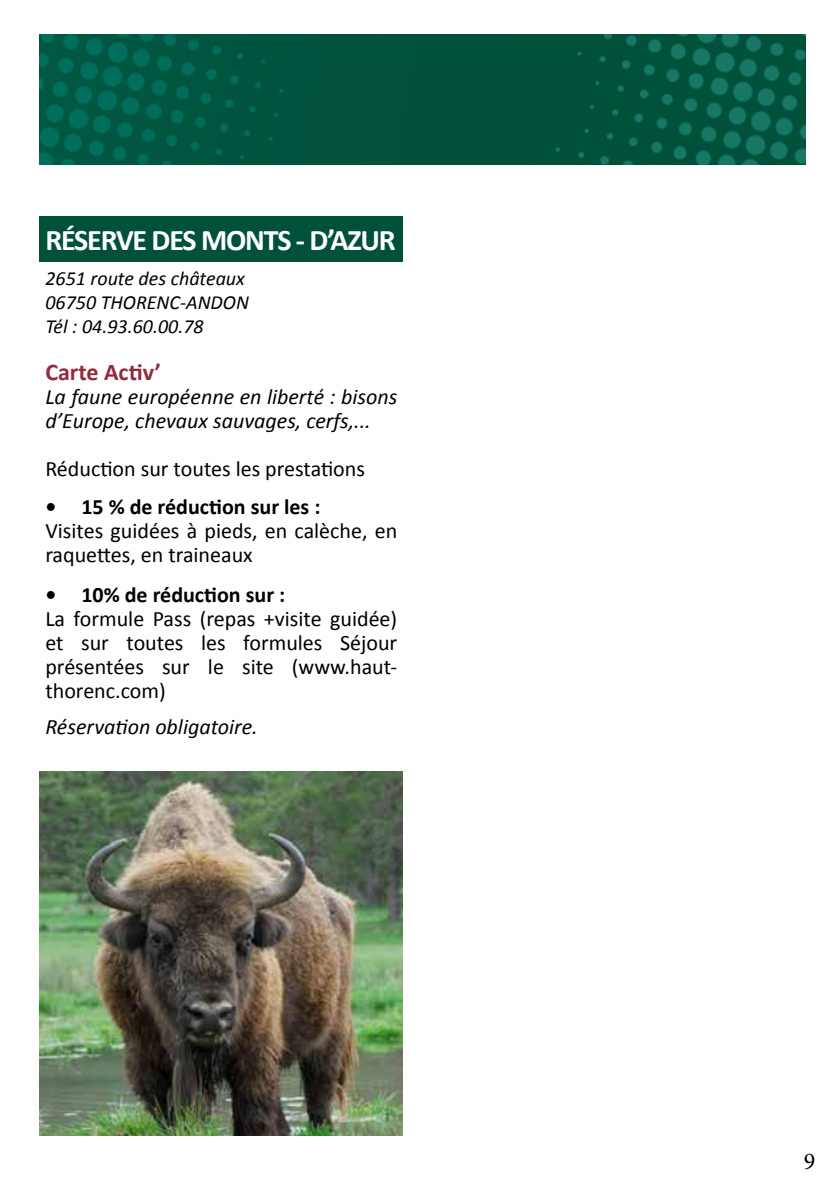
<style>
.page{position:relative;width:840px;height:1191px;background:#fff}
.page>*{position:absolute;margin:0;border:0;box-sizing:border-box;transform-origin:0 0}
.t1{font:700 30px "Calibri";letter-spacing:-.04em;color:#fff}
.t2{font:700 24px "Calibri";color:#922b3c}
.t3{font:24px "Minion Pro";color:#000}
.t4{font:22px/24px "Calibri";color:#000}
.t5{font:italic 22px/24px "Calibri";color:#000}
.t6{font:700 22px "Calibri";color:#000}
.t7{font:italic 20px/24px "Calibri";color:#000}
</style>
<div class="page">
<img style="left:40px;top:34px;width:765px;height:130px">
<div style="left:40px;top:216px;width:363px;height:46px;background:#00513a"></div>
<img style="left:40px;top:771px;width:363px;height:364px">
<h1 class="t1" style="left:45px;top:221px;width:352px">RÉSERVE DES MONTS - D’AZUR</h1>
<p class="t7" style="left:45px;top:265px;width:205px">2651 route des châteaux<br>06750 THORENC-ANDON<br>Tél : 04.93.60.00.78</p>
<p class="t2" style="left:45px;top:357px;width:117px">Carte Activ’</p>
<p class="t5" style="left:45px;top:384px;width:353px">La faune européenne en liberté : bisons d’Europe, chevaux sauvages, cerfs,...</p>
<p class="t4" style="left:45px;top:457px;width:321px">Réduction sur toutes les prestations</p>
<p class="t6" style="left:45px;top:493px;width:276px">• 15 % de réduction sur les :</p>
<p class="t4" style="left:45px;top:519px;width:353px">Visites guidées à pieds, en calèche, en raquettes, en traineaux</p>
<p class="t6" style="left:45px;top:581px;width:241px">• 10% de réduction sur :</p>
<p class="t4" style="left:45px;top:607px;width:353px;text-align:justify">La formule Pass (repas +visite guidée) et sur toutes les formules Séjour présentées sur le site (www.haut&shy;thorenc.com)</p>
<p class="t5" style="left:45px;top:714px;width:214px">Réservation obligatoire.</p>
<p class="t3" style="left:803px;top:1145px;width:13px">9</p>
</div>
